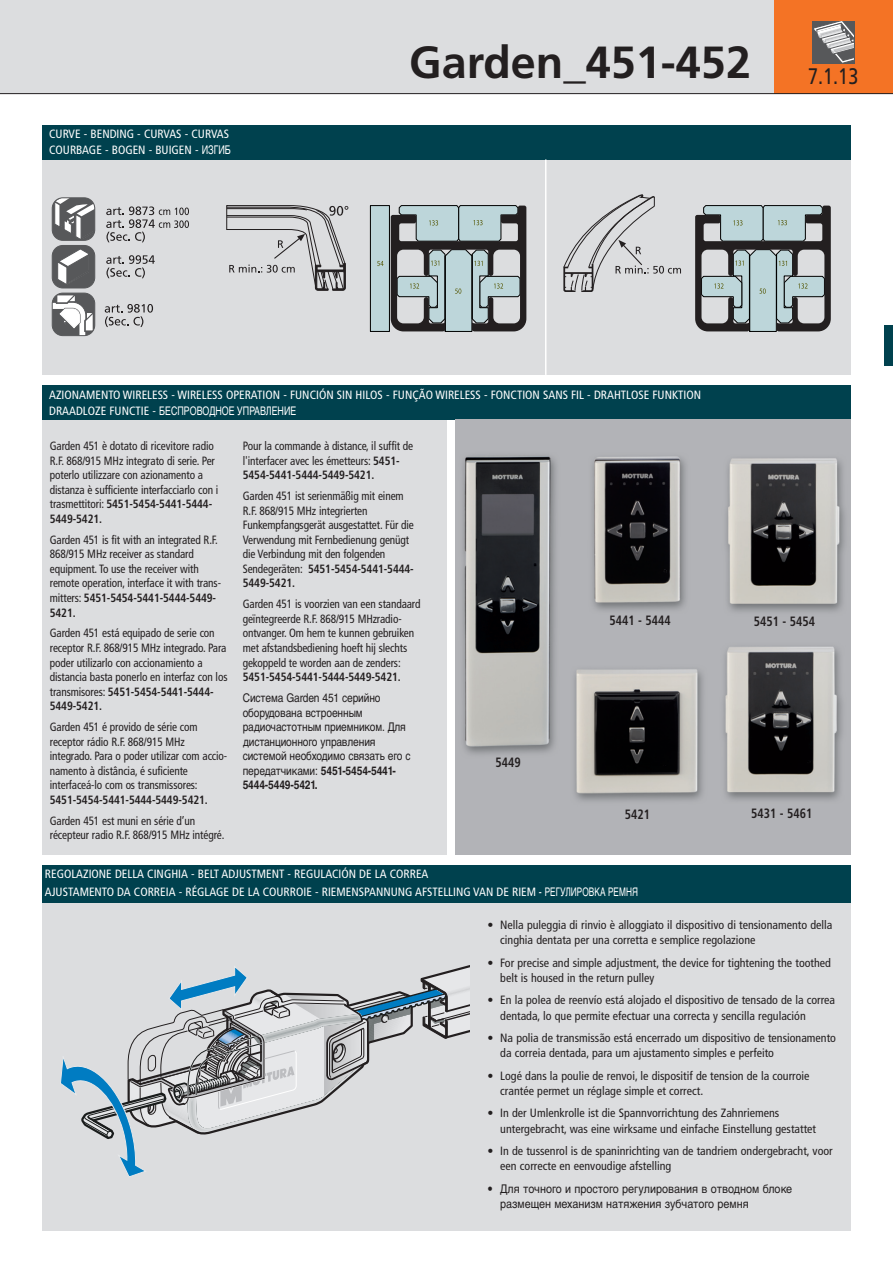
<style>
.page{position:relative;width:893px;height:1263px;background:#fff}
.page>*{position:absolute;margin:0;border:0;box-sizing:border-box;transform-origin:0 0}
.t1{font:700 45px "Frutiger";color:#231f20}
.t2{font:22.5px "Frutiger";color:#231f20;scale:.8 1}
.t3{font:700 condensed 13.5px "Frutiger";color:#231f20;scale:.9 1}
.t4{font:condensed 12px/14.5px "Frutiger";letter-spacing:-.01em;color:#231f20;scale:.94 1}
.t5{font:condensed 12px/15.5px "Frutiger";letter-spacing:-.01em;color:#231f20}
.t6{font:condensed 12px/18px "Frutiger";color:#fff}
.t7{font:12px/14.5px "Helvetica Cyr Upright";letter-spacing:-.01em;color:#231f20;scale:.85 1}
.t8{font:12px/15.5px "Helvetica Cyr Upright";letter-spacing:-.01em;color:#231f20;scale:.9 1}
.t9{font:700 condensed 12px "Frutiger";letter-spacing:-.01em;color:#231f20;scale:.94 1}
.t10{font:700 12px/14.5px "Helvetica Cyr";letter-spacing:-.01em;color:#231f20;scale:.85 1}
.t11{font:11.85px "Helvetica Cyr Upright";color:#fff;scale:.75 1}
.s1{font-family:"Helvetica Cyr Upright";font-stretch:normal}
.s2{font-family:"Frutiger";font-stretch:condensed;font-size:12px}
.s3{font-weight:700}
.s4{font-family:"Helvetica Cyr Upright";font-weight:400}
.s5{font-family:"Helvetica Cyr Upright";font-stretch:normal;font-size:11.85px}
</style>
<div class="page">
<div style="left:0;top:0;width:892px;height:94px;background:#dcdddf"></div>
<div style="left:774px;top:0;width:118px;height:94px;background:#f47325"></div>
<svg style="left:812px;top:21px;width:42px;height:43px"></svg>
<svg style="left:813px;top:21px;width:40px;height:43px;background:#8d8e8f"></svg>
<div style="left:884px;top:325px;width:8px;height:40px;background:#00414e"></div>
<hr style="left:0;top:93px;width:892px;height:1px;background:#231f20">
<div style="left:42px;top:899px;width:809px;height:332px;background:#dcdddf"></div>
<svg style="left:61px;top:965px;width:408px;height:211px"></svg>
<div style="left:42px;top:865px;width:809px;height:38px;background:#00414e"></div>
<div style="left:42px;top:386px;width:808px;height:34px;background:#00414e"></div>
<div style="left:42px;top:420px;width:405px;height:434px;background:#dcdddf"></div>
<img style="left:456px;top:420px;width:395px;height:434px">
<div style="left:42px;top:160px;width:808px;height:215px;background:#dcdddf"></div>
<svg style="left:52px;top:198px;width:43px;height:138px;background:#919294"></svg>
<div style="left:52px;top:293px;width:43px;height:43px;border:1px solid #57585a;border-radius:11px"></div>
<svg style="left:106px;top:255px;width:49px;height:23px"></svg>
<svg style="left:105px;top:304px;width:48px;height:23px"></svg>
<svg style="left:106px;top:206px;width:83px;height:36px"></svg>
<svg style="left:226px;top:205px;width:122px;height:86px"></svg>
<svg style="left:563px;top:194px;width:118px;height:98px"></svg>
<div style="left:370px;top:205px;width:20px;height:127px;background:#bdd6da;border:1px solid #000"></div>
<svg style="left:377px;top:261px;width:6px;height:5px"></svg>
<svg style="left:391px;top:205px;width:135px;height:127px"></svg>
<svg style="left:695px;top:205px;width:136px;height:127px"></svg>
<div style="left:42px;top:126px;width:808px;height:34px;background:#00414e"></div>
<hr style="left:545px;top:160px;width:1px;height:215px;background:#fff">
<p class="t6" style="left:49px;top:127px;width:183px;line-height:16px">CURVE - BENDING - CURVAS - CURVAS<br>COURBAGE - BOGEN - BUIGEN - <span class="s1">ИЗГИБ</span></p>
<h1 class="t1" style="left:409px;top:44px;width:343px">Garden_451-452</h1>
<h2 class="t2" style="left:808px;top:67px;width:64px">7.1.13</h2>
<p class="t6" style="left:49px;top:387px;width:653px">AZIONAMENTO WIRELESS - WIRELESS OPERATION - FUNCIÓN SIN HILOS - FUNÇÃO WIRELESS - FONCTION SANS FIL - DRAHTLOSE FUNKTION</p>
<p class="t11" style="left:49px;top:407px;width:331px"><span class="s2">DRAADLOZE FUNCTIE -</span> БЕСПРОВОДНОЕ УПРАВЛЕНИЕ</p>
<p class="t4" style="left:50px;top:440px;width:181px">Garden 451 è dotato di ricevitore radio R.F. 868/915 MHz integrato di serie. Per poterlo utilizzare con azionamento a distanza è sufficiente interfacciarlo con i trasmettitori: <span class="s3">5451-5454-5441-5444- 5449-5421.</span></p>
<p class="t4" style="left:50px;top:533px;width:184px">Garden 451 is fit with an integrated R.F.<br>868/915 MHz receiver as standard equipment. To use the receiver with remote operation, interface it with trans&shy;mitters: <span class="s3">5451-5454-5441-5444-5449-<br>5421.</span></p>
<p class="t4" style="left:50px;top:627px;width:191px">Garden 451 está equipado de serie con receptor R.F. 868/915 MHz integrado. Para poder utilizarlo con accionamiento a distancia basta ponerlo en interfaz con los transmisores: <span class="s3">5451-5454-5441-5444- 5449-5421.</span></p>
<p class="t4" style="left:50px;top:721px;width:190px">Garden 451 é provido de série com receptor rádio R.F. 868/915 MHz integrado. Para o poder utilizar com accio&shy;namento à distância, é suficiente interfaceá-lo com os transmissores:</p>
<p class="t9" style="left:50px;top:795px;width:170px">5451-5454-5441-5444-5449-5421.</p>
<p class="t4" style="left:50px;top:814px;width:187px">Garden 451 est muni en série d’un récepteur radio R.F. 868/915 MHz intégré.</p>
<p class="t4" style="left:243px;top:440px;width:183px">Pour la commande à distance, il suffit de l'interfacer avec les émetteurs: <span class="s3">5451-<br>5454-5441-5444-5449-5421.</span></p>
<p class="t4" style="left:243px;top:490px;width:184px">Garden 451 ist serienmäßig mit einem R.F. 868/915 MHz integrierten Funkempfangsgerät ausgestattet. Für die Verwendung mit Fernbedienung genügt die Verbindung mit den folgenden Sendegeräten: <span class="s3">5451-5454-5441-5444- 5449-5421.</span></p>
<p class="t4" style="left:243px;top:598px;width:191px">Garden 451 is voorzien van een standaard geïntegreerde R.F. 868/915 MHzradio&shy;ontvanger. Om hem te kunnen gebruiken met afstandsbediening hoeft hij slechts gekoppeld te worden aan de zenders:</p>
<p class="t9" style="left:243px;top:672px;width:170px">5451-5454-5441-5444-5449-5421.</p>
<p class="t7" style="left:243px;top:692px;width:199px">Система Garden 451 серийно оборудована встроенным радиочастотным приемником. Для дистанционного управления системой необходимо связать его с</p>
<p class="t10" style="left:243px;top:764px;width:182px"><span class="s4">передатчиками:</span> 5451-5454-5441-<br>5444-5449-5421.</p>
<p class="t3" style="left:609px;top:614px;width:70px">5441 - 5444</p>
<p class="t3" style="left:754px;top:616px;width:70px">5451 - 5454</p>
<p class="t3" style="left:496px;top:757px;width:30px">5449</p>
<p class="t3" style="left:625px;top:809px;width:30px">5421</p>
<p class="t3" style="left:751px;top:807px;width:70px">5431 - 5461</p>
<p class="t6" style="left:45px;top:866px;width:594px">REGOLAZIONE DELLA CINGHIA - BELT ADJUSTMENT - REGULACIÓN DE LA CORREA<br>AJUSTAMENTO DA CORREIA - RÉGLAGE DE LA COURROIE - RIEMENSPANNUNG AFSTELLING VAN DE RIEM <span class="s1">-</span> <span class="s5">РЕГУЛИРОВКА РЕМНЯ</span></p>
<p class="t5" style="left:500px;top:918px;width:333px;text-indent:-13px">• Nella puleggia di rinvio è alloggiato il dispositivo di tensionamento della cinghia dentata per una corretta e semplice regolazione</p>
<p class="t5" style="left:500px;top:956px;width:332px;text-indent:-13px">• For precise and simple adjustment, the device for tightening the toothed belt is housed in the return pulley</p>
<p class="t5" style="left:500px;top:993px;width:336px;text-indent:-13px">• En la polea de reenvío está alojado el dispositivo de tensado de la correa dentada, lo que permite efectuar una correcta y sencilla regulación</p>
<p class="t5" style="left:500px;top:1031px;width:337px;text-indent:-13px">• Na polia de transmissão está encerrado um dispositivo de tensionamento da correia dentada, para um ajustamento simples e perfeito</p>
<p class="t5" style="left:500px;top:1069px;width:311px;text-indent:-13px">• Logé dans la poulie de renvoi, le dispositif de tension de la courroie crantée permet un réglage simple et correct.</p>
<p class="t5" style="left:500px;top:1106px;width:317px;text-indent:-13px">• In der Umlenkrolle ist die Spannvorrichtung des Zahnriemens untergebracht, was eine wirksame und einfache Einstellung gestattet</p>
<p class="t5" style="left:500px;top:1144px;width:334px;text-indent:-13px">• In de tussenrol is de spaninrichting van de tandriem ondergebracht, voor een correcte en eenvoudige afstelling</p>
<p class="t8" style="left:500px;top:1182px;width:326px;text-indent:-13px">• Для точного и простого регулирования в отводном блоке размещен механизм натяжения зубчатого ремня</p>
</div>
